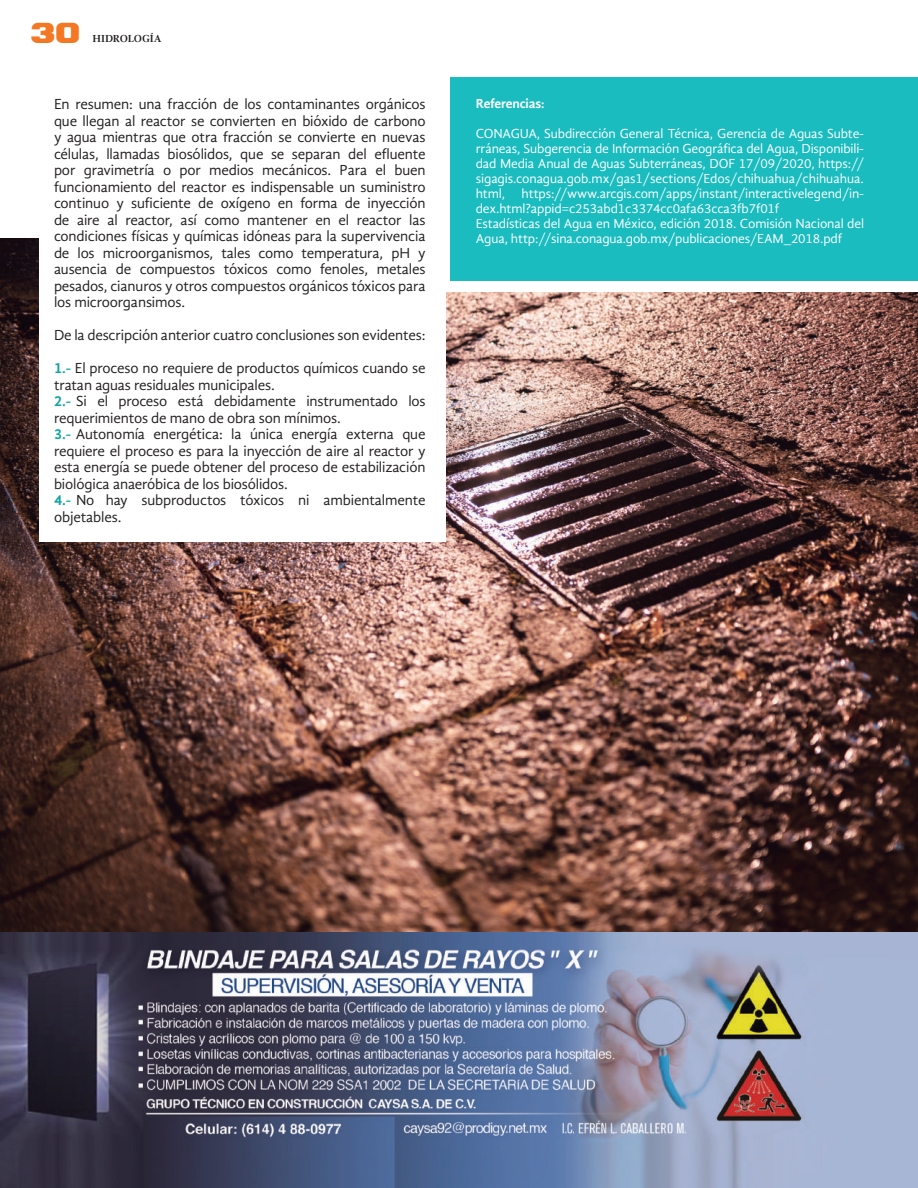
<style>
.page{position:relative;width:918px;height:1188px;background:#fff}
.page>*{position:absolute;margin:0;border:0;box-sizing:border-box;transform-origin:0 0}
.t1{font:15px/16.5px "Gandhi Sans";letter-spacing:-.01em;color:#231f20;text-align:justify}
.t2{font:13.5px/15px "Gandhi Sans";letter-spacing:-.01em;color:#fff}
.t3{font:700 13.5px "Gandhi Sans";letter-spacing:-.01em;color:#fff}
.t4{font:700 10.5px "Gandhi Serif";letter-spacing:-.015em;color:#231f20}
.s1{font-family:"Ash";font-weight:400;font-size:22.5px;color:#f47723}
.s2{font-weight:700;color:#13a5a3}
</style>
<div class="page">
<img style="left:0;top:238px;width:918px;height:695px">
<div style="left:440px;top:88px;width:478px;height:204px;background:#fff"></div>
<div style="left:39px;top:88px;width:406px;height:454px;background:#fff"></div>
<div style="left:451px;top:77px;width:467px;height:204px;background:#1abcc0"></div>
<img style="left:0;top:933px;width:918px;height:255px">
<p class="t4" style="left:32px;top:32px;width:132px"><span class="s1">30</span> HIDROLOGÍA</p>
<p class="t1" style="left:54px;top:96px;width:373px">En resumen: una fracción de los contaminantes orgánicos que llegan al reactor se convierten en bióxido de carbono y agua mientras que otra fracción se convierte en nuevas células, llamadas biosólidos, que se separan del efluente por gravimetría o por medios mecánicos. Para el buen funcionamiento del reactor es indispensable un suministro continuo y suficiente de oxígeno en forma de inyección de aire al reactor, así como mantener en el reactor las condiciones físicas y químicas idóneas para la supervivencia de los microorganismos, tales como temperatura, pH y ausencia de compuestos tóxicos como fenoles, metales pesados, cianuros y otros compuestos orgánicos tóxicos para los microorgansimos.</p>
<p class="t1" style="left:54px;top:327px;width:373px">De la descripción anterior cuatro conclusiones son evidentes:</p>
<p class="t1" style="left:54px;top:360px;width:373px;text-align:left"><span class="s2">1.-</span> El proceso no requiere de productos químicos cuando se tratan aguas residuales municipales.<br><span class="s2">2.-</span> Si el proceso está debidamente instrumentado los requerimientos de mano de obra son mínimos.<br><span class="s2">3.-</span> Autonomía energética: la única energía externa que requiere el proceso es para la inyección de aire al reactor y esta energía se puede obtener del proceso de estabilización biológica anaeróbica de los biosólidos.<br><span class="s2">4.-</span> No hay subproductos tóxicos ni ambientalmente objetables.</p>
<p class="t3" style="left:476px;top:96px;width:70px">Referencias:</p>
<p class="t2" style="left:476px;top:126px;width:390px">CONAGUA, Subdirección General Técnica, Gerencia de Aguas Subte&shy;rráneas, Subgerencia de Información Geográfica del Agua, Disponibili&shy;dad Media Anual de Aguas Subterráneas, DOF 17/09/2020, https:// sigagis.conagua.gob.mx/gas1/sections/Edos/chihuahua/chihuahua. html, https://www.arcgis.com/apps/instant/interactivelegend/in&shy;dex.html?appid=c253abd1c3374cc0afa63cca3fb7f01f<br>Estadísticas del Agua en México, edición 2018. Comisión Nacional del Agua, http://sina.conagua.gob.mx/publicaciones/EAM_2018.pdf</p>
</div>
